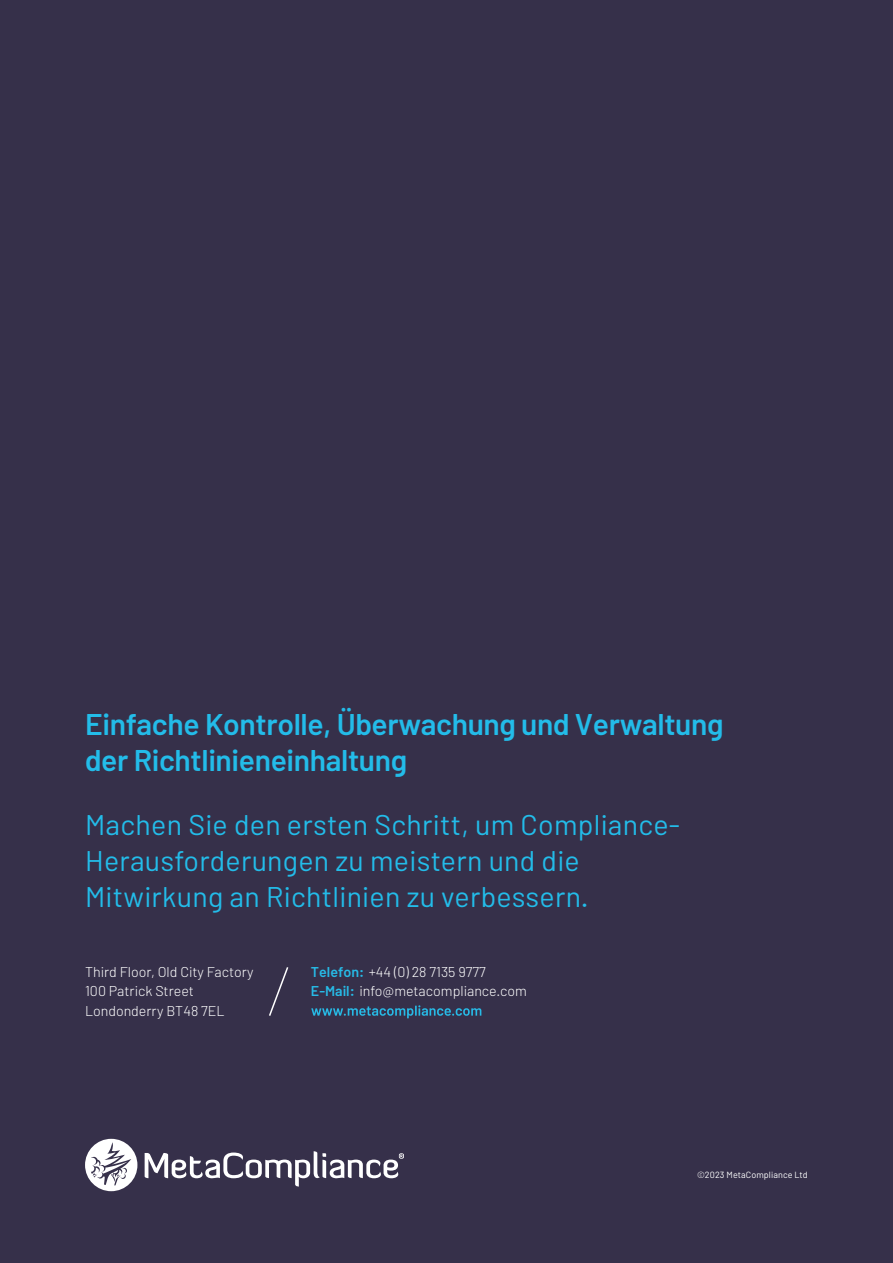
<style>
.page{position:relative;width:893px;height:1263px;background:#36304a}
.page>*{position:absolute;margin:0;border:0;box-sizing:border-box;transform-origin:0 0}
.t1{font:600 30px/36px "Barlow";letter-spacing:-.01em;color:#23bce9}
.t2{font:28.5px/36px "Barlow";letter-spacing:.01em;color:#23bce9}
.t3{font:300 14.25px/19.5px "Barlow";color:#fff}
.t4{font:9px "Barlow";letter-spacing:.01em;color:#fff}
.s1{font-weight:600;color:#27bbe7}
</style>
<div class="page">
<svg style="left:145px;top:1151px;width:259px;height:36px"></svg>
<svg style="left:85px;top:1139px;width:52px;height:52px"></svg>
<svg style="left:269px;top:967px;width:20px;height:49px"></svg>
<svg style="left:311px;top:1005px;width:170px;height:13px"></svg>
<h1 class="t1" style="left:85px;top:705px;width:640px">Einfache Kontrolle, Überwachung und Verwaltung der Richtlinieneinhaltung</h1>
<h2 class="t2" style="left:85px;top:806px;width:597px">Machen Sie den ersten Schritt, um Compliance-<br>Herausforderungen zu meistern und die<br>Mitwirkung an Richtlinien zu verbessern.</h2>
<p class="t3" style="left:85px;top:961px;width:170px">Third Floor, Old City Factory<br>100 Patrick Street<br>Londonderry BT48 7EL</p>
<p class="t3" style="left:311px;top:961px;width:217px"><span class="s1">Telefon:</span> +44 (0) 28 7135 9777<br><span class="s1">E-Mail:</span> info@metacompliance.com</p>
<p class="t4" style="left:697px;top:1169px;width:112px">©2023 MetaCompliance Ltd</p>
</div>
